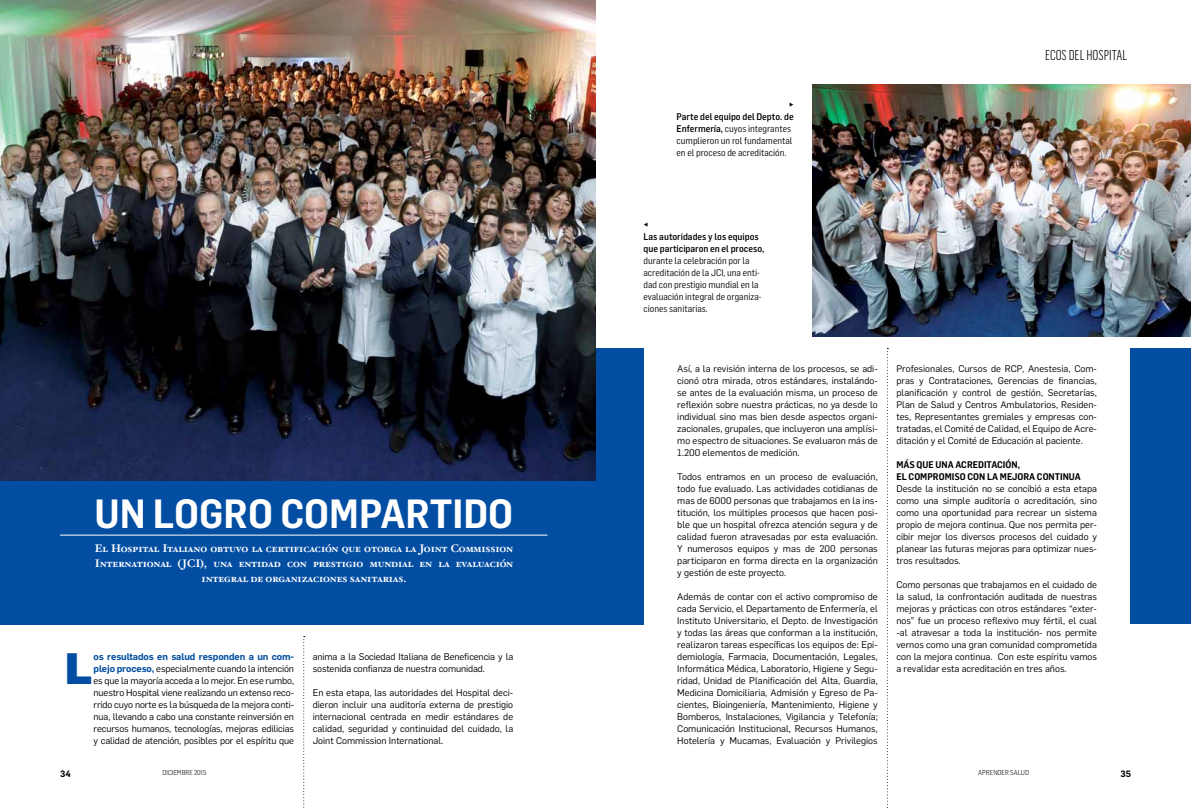
<style>
.page{position:relative;width:1191px;height:808px;background:#fff}
.page>*{position:absolute;margin:0;border:0;box-sizing:border-box;transform-origin:0 0}
.t1{font:900 43.2px "Flama";color:#034ea2}
.t2{font:600 40px "Flama Semicondensed";color:#fff}
.t3{font:300 14px "Flama Condensed";color:#000}
.t4{font:11px/15px "Hoefler Text Bold Small Caps";letter-spacing:-.01em;color:#fff;text-align:center}
.t5{font:9.5px/12px "Flama";color:#000;text-align:justify}
.t6{font:9.5px/12px "Flama Semicondensed";color:#000}
.t7{font:500 9.5px/12px "Flama Semicondensed";color:#000}
.t8{font:600 9.5px "Flama Semicondensed";color:#000}
.t9{font:600 9px "Flama";color:#000}
.t10{font:300 7px "Flama Semicondensed";color:#000}
.s1{font-weight:600;color:#034ea2}
.s2{font-weight:500}
</style>
<div class="page">
<div style="left:1131px;top:348px;width:60px;height:276px;background:#034ea2"></div>
<div style="left:0;top:348px;width:643px;height:276px;background:#034ea2"></div>
<hr style="left:60px;top:535px;width:487px;height:1px;background:#fff">
<img style="left:0;top:0;width:595px;height:480px">
<img style="left:812px;top:84px;width:379px;height:252px">
<svg style="left:303px;top:636px;width:2px;height:172px"></svg>
<svg style="left:887px;top:348px;width:1px;height:460px"></svg>
<h2 class="t2" style="left:94px;top:487px;width:105px">UN LOGRO</h2>
<h2 class="t2" style="left:280px;top:487px;width:24px">COMPARTIDO</h2>
<p class="t4" style="left:95px;top:541px;width:420px">El Hospital Italiano obtuvo la certificación que otorga la Joint Commission<br>International (JCI), una entidad con prestigio mundial en la evaluación integral de organizaciones sanitarias.</p>
<h1 class="t1" style="left:65px;top:637px;width:28px">L</h1>
<p class="t5" style="left:94px;top:650px;width:202px"><span class="s1">os resultados en salud responden a un com&shy;plejo proceso,</span> especialmente cuando la intención es que la mayoría acceda a lo mejor. En ese rumbo, nuestro Hospital viene realizando un extenso reco&shy;rrido cuyo norte es la búsqueda de la mejora conti&shy;nua, llevando a cabo una constante reinversión en recursos humanos, tecnologías, mejoras edilicias y calidad de atención, posibles por el espíritu que</p>
<p class="t5" style="left:313px;top:650px;width:202px">anima a la Sociedad Italiana de Beneficencia y la sostenida confianza de nuestra comunidad.</p>
<p class="t5" style="left:313px;top:686px;width:202px">En esta etapa, las autoridades del Hospital deci&shy;dieron incluir una auditoría externa de prestigio internacional centrada en medir estándares de calidad, seguridad y continuidad del cuidado, la Joint Commission International.</p>
<p class="t6" style="left:676px;top:98px;width:119px;text-indent:113px"><span class="s2">►<br>Parte del equipo del Depto. de<br>Enfermería,</span> cuyos integrantes cumplieron un rol fundamental en el proceso de acreditación.</p>
<h3 class="t3" style="left:1045px;top:46px;width:78px">ECOS DEL HOSPITAL</h3>
<p class="t7" style="left:643px;top:218px;width:122px">◄<br>Las autoridades y los equipos que participaron en el proceso,</p>
<p class="t6" style="left:643px;top:254px;width:120px">durante la celebración por la acreditación de la JCI, una enti&shy;dad con prestigio mundial en la evaluación integral de organiza&shy;ciones sanitarias.</p>
<p class="t5" style="left:677px;top:362px;width:202px">Así, a la revisión interna de los procesos, se adi&shy;cionó otra mirada, otros estándares, instalándo&shy;se antes de la evaluación misma, un proceso de reflexión sobre nuestra prácticas, no ya desde lo individual sino mas bien desde aspectos organi&shy;zacionales, grupales, que incluyeron una amplísi&shy;mo espectro de situaciones. Se evaluaron más de 1.200 elementos de medición.</p>
<p class="t5" style="left:677px;top:470px;width:202px">Todos entramos en un proceso de evaluación, todo fue evaluado. Las actividades cotidianas de mas de 6000 personas que trabajamos en la ins&shy;titución, los múltiples procesos que hacen posi&shy;ble que un hospital ofrezca atención segura y de calidad fueron atravesadas por esta evaluación.<br>Y numerosos equipos y mas de 200 personas participaron en forma directa en la organización y gestión de este proyecto.</p>
<p class="t5" style="left:677px;top:590px;width:202px">Además de contar con el activo compromiso de cada Servicio, el Departamento de Enfermería, el Instituto Universitario, el Depto. de Investigación y todas las áreas que conforman a la institución, realizaron tareas específicas los equipos de: Epi&shy;demiología, Farmacia, Documentación, Legales, Informática Médica, Laboratorio, Higiene y Segu&shy;ridad, Unidad de Planificación del Alta, Guardia, Medicina Domiciliaria, Admisión y Egreso de Pa&shy;cientes, Bioingeniería, Mantenimiento, Higiene y Bomberos, Instalaciones, Vigilancia y Telefonía; Comunicación Institucional, Recursos Humanos, Hotelería y Mucamas, Evaluación y Privilegios</p>
<p class="t5" style="left:896px;top:362px;width:202px">Profesionales, Cursos de RCP, Anestesia, Com&shy;pras y Contrataciones, Gerencias de financias, planificación y control de gestión, Secretarías, Plan de Salud y Centros Ambulatorios, Residen&shy;tes, Representantes gremiales y empresas con&shy;tratadas, el Comité de Calidad, el Equipo de Acre&shy;ditación y el Comité de Educación al paciente.</p>
<p class="t8" style="left:896px;top:458px;width:46px">MÁS QUE UNA</p>
<p class="t8" style="left:955px;top:458px;width:6px">ACREDITACI</p>
<p class="t8" style="left:1005px;top:458px;width:16px">ÓN,</p>
<p class="t8" style="left:896px;top:470px;width:19px">EL COMPROMISO</p>
<p class="t8" style="left:967px;top:470px;width:7px">CON</p>
<p class="t8" style="left:987px;top:470px;width:20px">LA MEJORA</p>
<p class="t8" style="left:1037px;top:470px;width:7px">CONTINUA</p>
<p class="t5" style="left:896px;top:482px;width:202px">Desde la institución no se concibió a esta etapa como una simple auditoría o acreditación, sino como una oportunidad para recrear un sistema propio de mejora continua. Que nos permita per&shy;cibir mejor los diversos procesos del cuidado y planear las futuras mejoras para optimizar nues&shy;tros resultados.</p>
<p class="t5" style="left:896px;top:578px;width:202px">Como personas que trabajamos en el cuidado de la salud, la confrontación auditada de nuestras mejoras y prácticas con otros estándares “exter&shy;nos” fue un proceso reflexivo muy fértil, el cual -al atravesar a toda la institución- nos permite vernos como una gran comunidad comprometida con la mejora continua. Con este espíritu vamos a revalidar esta acreditación en tres años.</p>
<p class="t9" style="left:60px;top:767px;width:12px">34</p>
<p class="t10" style="left:162px;top:768px;width:46px">DICIEMBRE 2015</p>
<p class="t10" style="left:978px;top:768px;width:52px">APRENDER SALUD</p>
<p class="t9" style="left:1120px;top:767px;width:12px">35</p>
</div>
